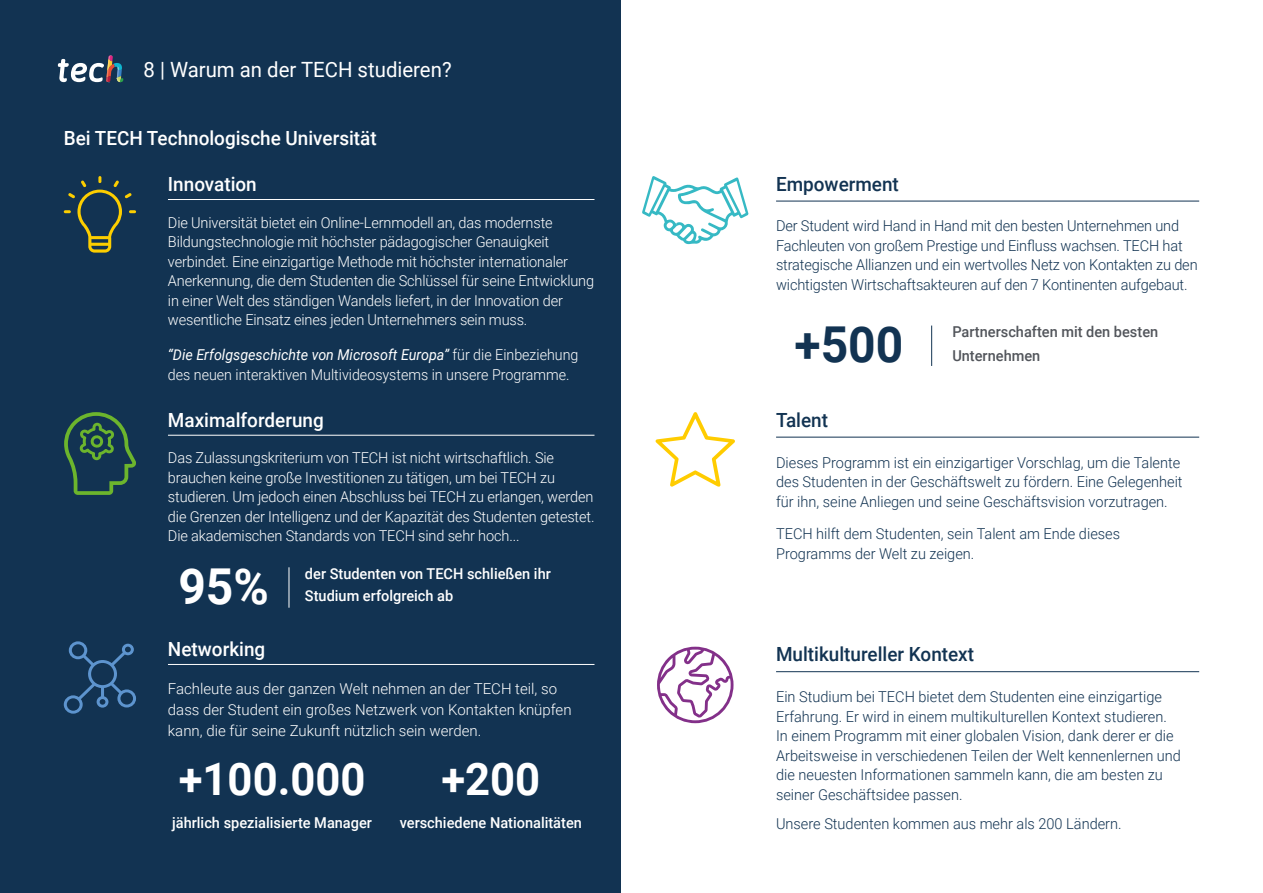
<style>
.page{position:relative;width:1263px;height:893px;background:#fff}
.page>*{position:absolute;margin:0;border:0;box-sizing:border-box;transform-origin:0 0}
.t1{font:700 49.5px "Roboto";color:#123352}
.t2{font:700 49.5px "Roboto";color:#fff}
.t3{font:700 45px "Roboto";color:#fff}
.t4{font:21px "Roboto";color:#fff}
.t5{font:500 19.5px "Roboto";color:#fff}
.t6{font:500 19.5px "Roboto";color:#123352}
.t7{font:300 15px/19.5px "Roboto";color:#123352}
.t8{font:300 15px/19.5px "Roboto";letter-spacing:-.01em;color:#fff}
.t9{font:300 15px/19.5px "Roboto";letter-spacing:-.01em;color:#fff;scale:.95 1}
.t10{font:500 15px "Roboto";color:#fff}
.t11{font:500 15px "Roboto";color:#52555b}
.s1{font-weight:400;font-style:italic}
</style>
<div class="page">
<div style="left:0;top:0;width:621px;height:893px;background:#123352"></div>
<hr style="left:1262px;top:344px;width:1px;height:549px;background:#123352">
<hr style="left:776px;top:201px;width:423px;height:1px;background:#123352">
<hr style="left:931px;top:326px;width:1px;height:40px;background:#123352">
<hr style="left:168px;top:664px;width:426px;height:1px;background:#fff">
<hr style="left:168px;top:199px;width:426px;height:1px;background:#fff">
<hr style="left:289px;top:567px;width:1px;height:41px;background:#fff">
<hr style="left:168px;top:435px;width:426px;height:1px;background:#fff">
<svg style="left:64px;top:412px;width:72px;height:83px"></svg>
<hr style="left:776px;top:671px;width:423px;height:1px;background:#123352">
<hr style="left:776px;top:437px;width:423px;height:1px;background:#123352">
<svg style="left:64px;top:176px;width:72px;height:77px"></svg>
<svg style="left:64px;top:641px;width:72px;height:73px"></svg>
<svg style="left:642px;top:176px;width:107px;height:68px"></svg>
<svg style="left:657px;top:647px;width:76px;height:76px"></svg>
<svg style="left:655px;top:412px;width:80px;height:75px"></svg>
<svg style="left:58px;top:55px;width:65px;height:28px"></svg>
<h3 class="t4" style="left:144px;top:55px;width:310px">8 | Warum an der TECH studieren?</h3>
<h3 class="t5" style="left:64px;top:125px;width:314px">Bei TECH Technologische Universität</h3>
<h3 class="t5" style="left:168px;top:170px;width:90px">Innovation</h3>
<p class="t8" style="left:168px;top:212px;width:428px">Die Universität bietet ein Online-Lernmodell an, das modernste Bildungstechnologie mit höchster pädagogischer Genauigkeit verbindet. Eine einzigartige Methode mit höchster internationaler Anerkennung, die dem Studenten die Schlüssel für seine Entwicklung in einer Welt des ständigen Wandels liefert, in der Innovation der wesentliche Einsatz eines jeden Unternehmers sein muss.</p>
<p class="t9" style="left:168px;top:344px;width:434px"><span class="s1">“Die Erfolgsgeschichte von Microsoft Europa”</span> für die Einbeziehung des neuen interaktiven Multivideosystems in unsere Programme.</p>
<h3 class="t5" style="left:168px;top:406px;width:157px">Maximalforderung</h3>
<p class="t8" style="left:168px;top:448px;width:428px">Das Zulassungskriterium von TECH ist nicht wirtschaftlich. Sie brauchen keine große Investitionen zu tätigen, um bei TECH zu studieren. Um jedoch einen Abschluss bei TECH zu erlangen, werden die Grenzen der Intelligenz und der Kapazität des Studenten getestet.<br>Die akademischen Standards von TECH sind sehr hoch...</p>
<h1 class="t2" style="left:178px;top:552px;width:92px">95%</h1>
<p class="t10" style="left:305px;top:563px;width:247px">der Studenten von TECH schließen ihr</p>
<p class="t10" style="left:305px;top:585px;width:150px">Studium erfolgreich ab</p>
<h3 class="t5" style="left:168px;top:635px;width:99px">Networking</h3>
<p class="t8" style="left:168px;top:678px;width:405px;line-height:21px">Fachleute aus der ganzen Welt nehmen an der TECH teil, so dass der Student ein großes Netzwerk von Kontakten knüpfen kann, die für seine Zukunft nützlich sein werden.</p>
<h2 class="t3" style="left:179px;top:748px;width:188px">+100.000</h2>
<p class="t10" style="left:172px;top:812px;width:201px">jährlich spezialisierte Manager</p>
<h2 class="t3" style="left:441px;top:748px;width:100px">+200</h2>
<p class="t10" style="left:400px;top:812px;width:184px">verschiedene Nationalitäten</p>
<h3 class="t6" style="left:776px;top:170px;width:124px">Empowerment</h3>
<p class="t7" style="left:776px;top:216px;width:423px">Der Student wird Hand in Hand mit den besten Unternehmen und Fachleuten von großem Prestige und Einfluss wachsen. TECH hat strategische Allianzen und ein wertvolles Netz von Kontakten zu den wichtigsten Wirtschaftsakteuren auf den 7 Kontinenten aufgebaut.</p>
<p class="t11" style="left:952px;top:321px;width:207px">Partnerschaften mit den besten</p>
<h1 class="t1" style="left:794px;top:309px;width:110px">+500</h1>
<p class="t11" style="left:952px;top:345px;width:89px">Unternehmen</p>
<h3 class="t6" style="left:776px;top:406px;width:53px">Talent</h3>
<p class="t7" style="left:776px;top:452px;width:408px">Dieses Programm ist ein einzigartiger Vorschlag, um die Talente des Studenten in der Geschäftswelt zu fördern. Eine Gelegenheit für ihn, seine Anliegen und seine Geschäftsvision vorzutragen.</p>
<p class="t7" style="left:776px;top:523px;width:345px">TECH hilft dem Studenten, sein Talent am Ende dieses<br>Programms der Welt zu zeigen.</p>
<h3 class="t6" style="left:776px;top:641px;width:200px">Multikultureller Kontext</h3>
<p class="t7" style="left:776px;top:686px;width:406px">Ein Studium bei TECH bietet dem Studenten eine einzigartige Erfahrung. Er wird in einem multikulturellen Kontext studieren.<br>In einem Programm mit einer globalen Vision, dank derer er die Arbeitsweise in verschiedenen Teilen der Welt kennenlernen und die neuesten Informationen sammeln kann, die am besten zu seiner Geschäftsidee passen.</p>
<p class="t7" style="left:776px;top:813px;width:347px">Unsere Studenten kommen aus mehr als 200 Ländern.</p>
</div>
